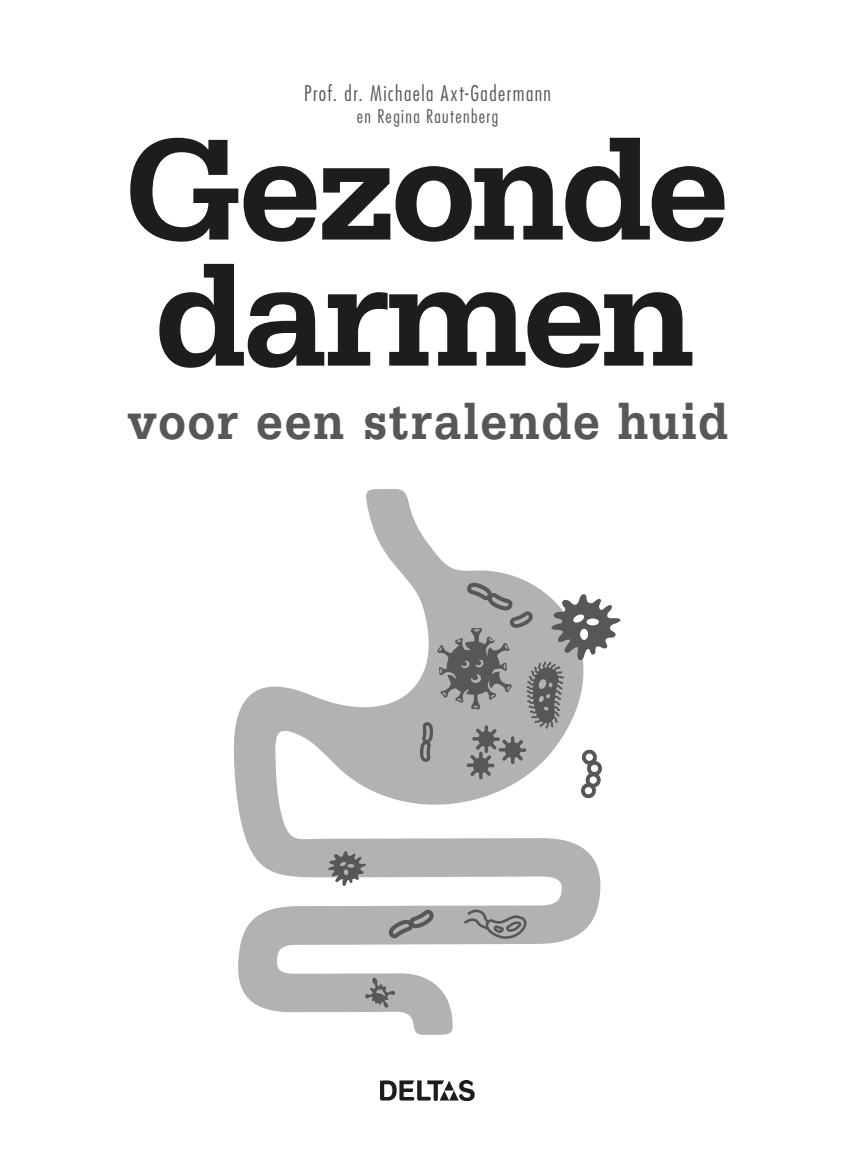
<style>
.page{position:relative;width:854px;height:1167px;background:#fff}
.page>*{position:absolute;margin:0;border:0;box-sizing:border-box;transform-origin:0 0}
.t1{font:700 152.25px/126px "Serifa";letter-spacing:-.05em;color:#1d1d1b}
.t2{font:700 54.25px "Serifa";letter-spacing:.02em;color:#575756;scale:.91 1}
.t3{font:300 condensed 21px "Futura";letter-spacing:.07em;color:#575756}
.t4{font:300 condensed 18.38px "Futura";letter-spacing:.075em;color:#575756}
</style>
<div class="page">
<img style="left:380px;top:1080px;width:95px;height:20px">
<svg style="left:233px;top:489px;width:368px;height:545px"></svg>
<svg style="left:388px;top:909px;width:46px;height:29px"></svg>
<svg style="left:464px;top:909px;width:63px;height:30px;background:#9a9999"></svg>
<svg style="left:365px;top:977px;width:30px;height:30px"></svg>
<svg style="left:328px;top:850px;width:38px;height:36px"></svg>
<svg style="left:420px;top:582px;width:200px;height:217px"></svg>
<p class="t3" style="left:304px;top:81px;width:248px">Prof. dr. Michaela Axt-Gadermann</p>
<p class="t4" style="left:357px;top:105px;width:143px">en Regina Rautenberg</p>
<h1 class="t1" style="left:124px;top:124px;width:608px">Gezonde darmen</h1>
<h2 class="t2" style="left:127px;top:389px;width:662px">voor een stralende huid</h2>
</div>
